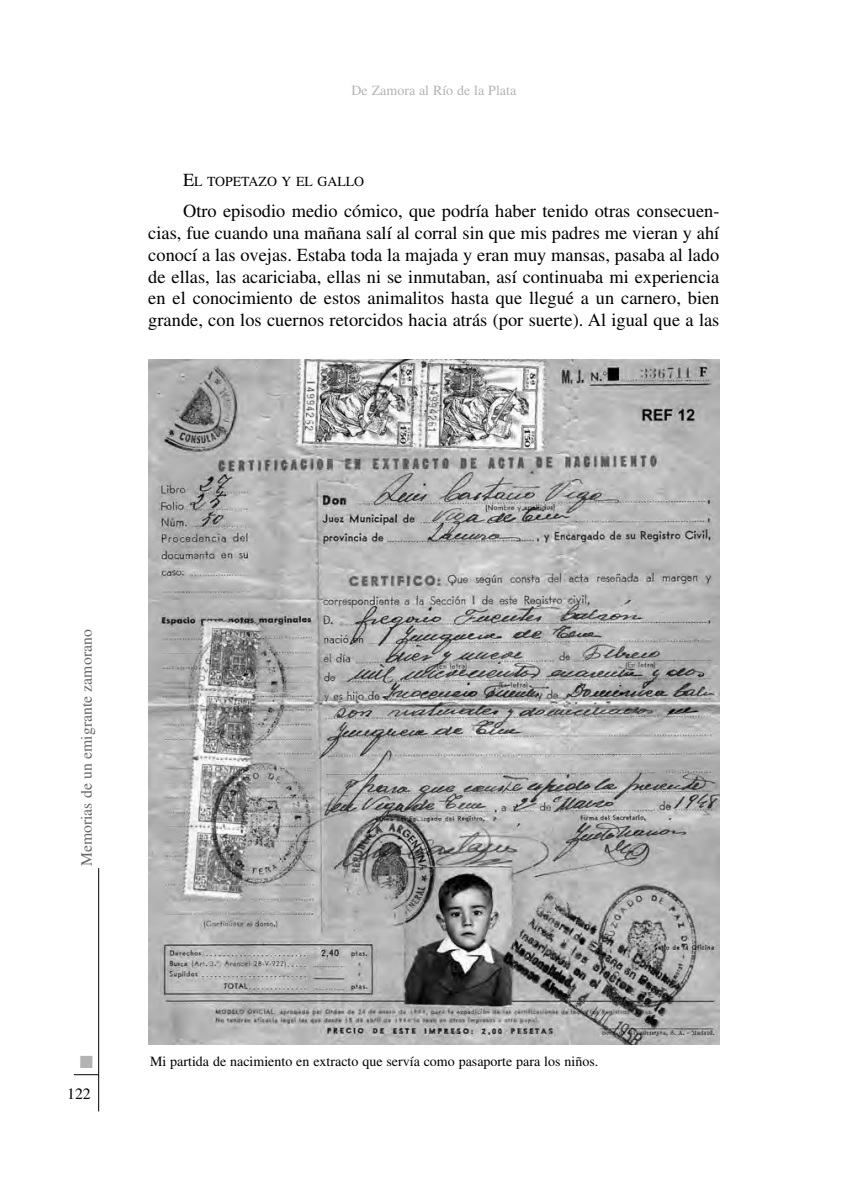
<style>
.page{position:relative;width:843px;height:1190px;background:#fff}
.page>*{position:absolute;margin:0;border:0;box-sizing:border-box;transform-origin:0 0}
.t1{font:18.38px/21.7px "Times";color:#000;text-align:justify}
.t2{font:17.5px "Zapf Dingbats";color:#b3b3b3}
.t3{font:15.75px "Times";color:#666}
.t4{font:15.75px "Times";color:#000}
.t5{font:14px "Times";color:#000}
.t6{font:14px "Times";color:#b3b3b3}
.t7{font:13.83px "Times";color:#000}
.s1{font-size:18.38px}
</style>
<div class="page">
<svg style="left:73px;top:359px;width:647px;height:753px"></svg>
<p class="t6" style="left:351px;top:85px;width:166px">De Zamora al Río de la Plata</p>
<p class="t7" style="left:183px;top:176px;width:182px"><span class="s1">E</span>L TOPETAZO Y EL GALLO</p>
<p class="t1" style="left:148px;top:202px;width:572px;text-indent:35px">Otro episodio medio cómico, que podría haber tenido otras consecuen&shy;cias, fue cuando una mañana salí al corral sin que mis padres me vieran y ahí conocí a las ovejas. Estaba toda la majada y eran muy mansas, pasaba al lado de ellas, las acariciaba, ellas ni se inmutaban, así continuaba mi experiencia en el conocimiento de estos animalitos hasta que llegué a un carnero, bien grande, con los cuernos retorcidos hacia atrás (por suerte). Al igual que a las</p>
<p class="t3" style="left:81px;top:866px;width:238px;rotate:-90deg">Memorias de un emigrante zamorano</p>
<p class="t2" style="left:80px;top:1051px;width:15px">■</p>
<p class="t5" style="left:150px;top:1056px;width:449px">Mi partida de nacimiento en extracto que servía como pasaporte para los niños.</p>
<p class="t4" style="left:67px;top:1087px;width:25px">122</p>
</div>
